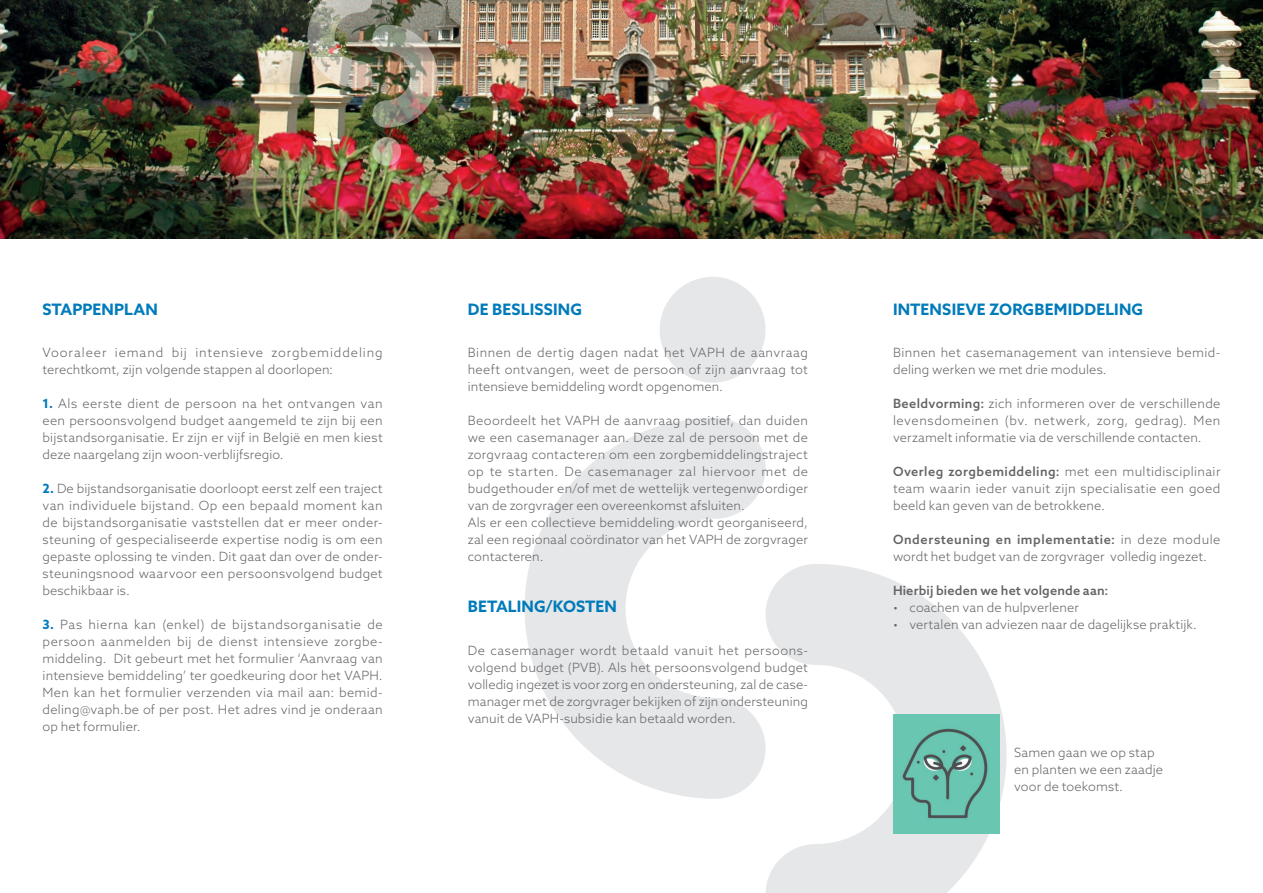
<style>
.page{position:relative;width:1263px;height:893px;background:#fff}
.page>*{position:absolute;margin:0;border:0;box-sizing:border-box;transform-origin:0 0}
.t1{font:700 15.75px "Azo Sans";letter-spacing:.01em;color:#007bba}
.t2{font:300 12.75px/17px "Azo Sans";letter-spacing:.015em;color:#636366;text-align:justify}
.t3{font:300 12.75px/17px "Azo Sans";letter-spacing:.055em;color:#636366}
.t4{font:500 12.75px "Azo Sans";letter-spacing:.01em;color:#636366}
.s1{font-weight:700;color:#007bba}
.s2{font-weight:500}
</style>
<div class="page">
<svg style="left:765px;top:564px;width:241px;height:329px;fill:#e6e7e9"></svg>
<svg style="left:524px;top:418px;width:241px;height:381px;fill:#e6e7e9"></svg>
<div style="left:660px;top:277px;width:105px;height:106px;background:#e6e7e9;border-radius:50%"></div>
<img style="left:893px;top:714px;width:106px;height:119px">
<img style="left:0;top:0;width:1263px;height:238px">
<svg style="left:372px;top:137px;width:29px;height:29px"></svg>
<img style="left:307px;top:0;width:131px;height:128px">
<p class="t1" style="left:43px;top:299px;width:117px">STAPPENPLAN</p>
<p class="t3" style="left:43px;top:344px;width:342px">Vooraleer iemand bij intensieve zorgbemiddeling terechtkomt, zijn volgende stappen al doorlopen:</p>
<p class="t2" style="left:43px;top:395px;width:342px"><span class="s1">1.</span> Als eerste dient de persoon na het ontvangen van een persoonsvolgend budget aangemeld te zijn bij een bijstandsorganisatie. Er zijn er vijf in België en men kiest deze naargelang zijn woon-verblijfsregio.</p>
<p class="t2" style="left:43px;top:480px;width:342px"><span class="s1">2.</span> De bijstandsorganisatie doorloopt eerst zelf een traject van individuele bijstand. Op een bepaald moment kan de bijstandsorganisatie vaststellen dat er meer onder&shy;steuning of gespecialiseerde expertise nodig is om een gepaste oplossing te vinden. Dit gaat dan over de onder&shy;steuningsnood waarvoor een persoonsvolgend budget beschikbaar is.</p>
<p class="t2" style="left:43px;top:616px;width:342px"><span class="s1">3.</span> Pas hierna kan (enkel) de bijstandsorganisatie de persoon aanmelden bij de dienst intensieve zorgbe&shy;middeling. Dit gebeurt met het formulier ‘Aanvraag van intensieve bemiddeling’ ter goedkeuring door het VAPH.<br>Men kan het formulier verzenden via mail aan: bemid&shy;deling@vaph.be of per post. Het adres vind je onderaan op het formulier.</p>
<p class="t1" style="left:468px;top:299px;width:116px">DE BESLISSING</p>
<p class="t2" style="left:468px;top:344px;width:342px">Binnen de dertig dagen nadat het VAPH de aanvraag heeft ontvangen, weet de persoon of zijn aanvraag tot intensieve bemiddeling wordt opgenomen.</p>
<p class="t2" style="left:468px;top:412px;width:342px;text-align:left">Beoordeelt het VAPH de aanvraag positief, dan duiden we een casemanager aan. Deze zal de persoon met de zorgvraag contacteren om een zorgbemiddelingstraject op te starten. De casemanager zal hiervoor met de budgethouder en/of met de wettelijk vertegenwoordiger van de zorgvrager een overeenkomst afsluiten.<br>Als er een collectieve bemiddeling wordt georganiseerd, zal een regionaal coördinator van het VAPH de zorgvrager contacteren.</p>
<p class="t1" style="left:468px;top:596px;width:151px">BETALING/KOSTEN</p>
<p class="t2" style="left:468px;top:642px;width:342px">De casemanager wordt betaald vanuit het persoons&shy;volgend budget (PVB). Als het persoonsvolgend budget volledig ingezet is voor zorg en ondersteuning, zal de case&shy;manager met de zorgvrager bekijken of zijn ondersteuning vanuit de VAPH-subsidie kan betaald worden.</p>
<p class="t1" style="left:893px;top:299px;width:252px">INTENSIEVE ZORGBEMIDDELING</p>
<p class="t2" style="left:893px;top:344px;width:329px">Binnen het casemanagement van intensieve bemid&shy;deling werken we met drie modules.</p>
<p class="t2" style="left:893px;top:395px;width:329px"><span class="s2">Beeldvorming:</span> zich informeren over de verschillende levensdomeinen (bv. netwerk, zorg, gedrag). Men verzamelt informatie via de verschillende contacten.</p>
<p class="t2" style="left:893px;top:463px;width:329px"><span class="s2">Overleg zorgbemiddeling:</span> met een multidisciplinair team waarin ieder vanuit zijn specialisatie een goed beeld kan geven van de betrokkene.</p>
<p class="t2" style="left:893px;top:531px;width:329px"><span class="s2">Ondersteuning en implementatie:</span> in deze module wordt het budget van de zorgvrager volledig ingezet.</p>
<p class="t4" style="left:893px;top:582px;width:217px">Hierbij bieden we het volgende aan:</p>
<p class="t2" style="left:893px;top:599px;width:187px">• coachen van de hulpverlener</p>
<p class="t2" style="left:893px;top:616px;width:305px">• vertalen van adviezen naar de dagelijkse praktijk.</p>
<p class="t2" style="left:1014px;top:744px;width:150px;text-align:left">Samen gaan we op stap en planten we een zaadje voor de toekomst.</p>
</div>
